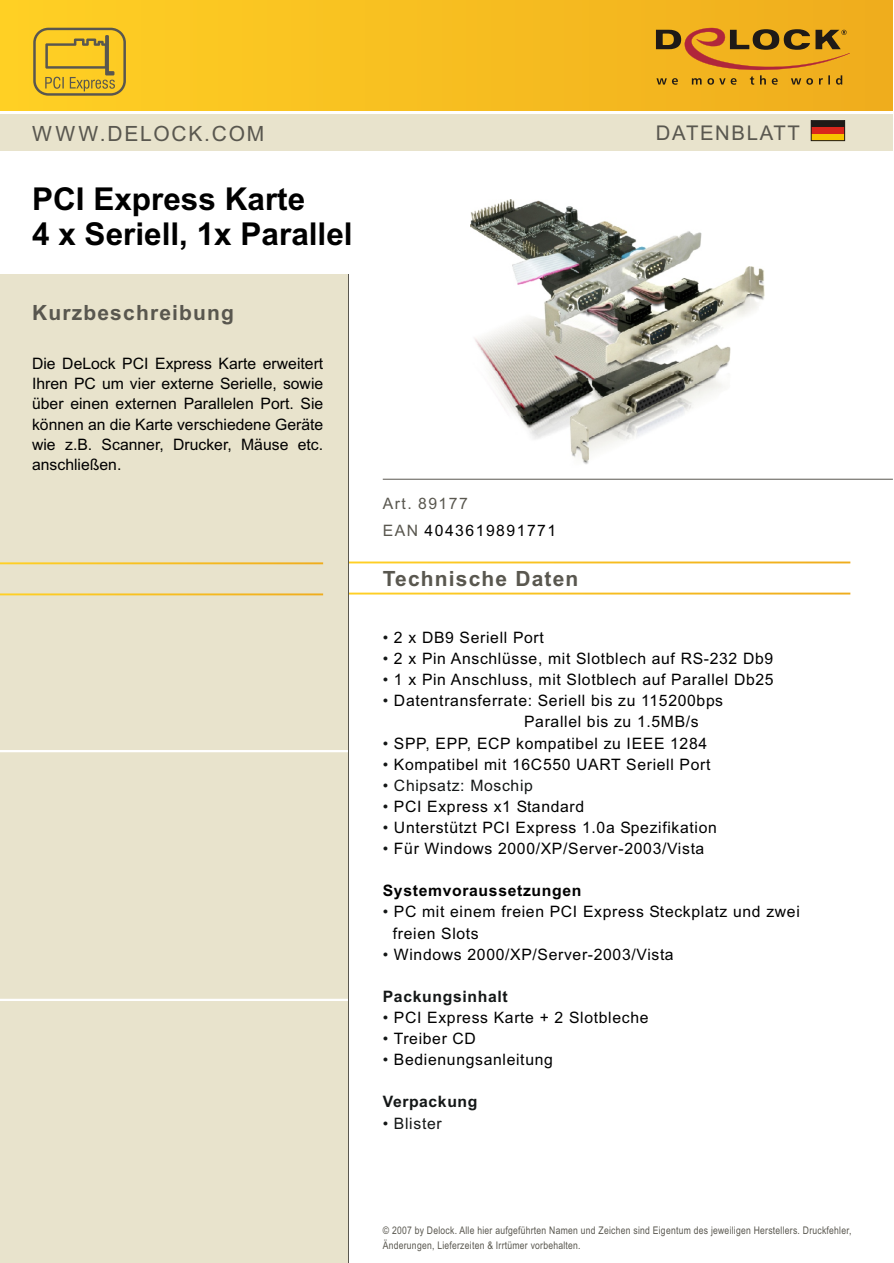
<style>
.page{position:relative;width:894px;height:1263px;background:#fff}
.page>*{position:absolute;margin:0;border:0;box-sizing:border-box;transform-origin:0 0}
.t1{font:700 31.5px/35.2px "Arial";color:#000}
.t2{font:700 21px "Arial";letter-spacing:.055em;color:#59574f}
.t3{font:21px "Arial";letter-spacing:.085em;color:#59574f}
.t4{font:20.25px "Arial";letter-spacing:.085em;color:#59574f}
.t5{font:15.75px/20.2px "Arial";letter-spacing:.04em;color:#000;text-align:justify}
.t6{font:15.75px/26.2px "Arial";letter-spacing:.095em;color:#000}
.t7{font:15.75px "Arial";letter-spacing:.04em;color:#141717}
.t8{font:700 15.75px "Arial";letter-spacing:.04em;color:#141717}
.t9{font:700 15.75px "Arial";letter-spacing:.04em;color:#000}
.t10{font:10.5px/14.7px "Arial Narrow";letter-spacing:.025em;color:#59574f}
.s1{color:#59574f}
.s2{color:#141717}
</style>
<div class="page">
<svg style="left:349px;top:562px;width:501px;height:33px"></svg>
<div style="left:0;top:275px;width:349px;height:988px;background:#e8e3cc"></div>
<hr style="left:383px;top:479px;width:510px;height:1px;background:#59574f">
<hr style="left:0;top:750px;width:349px;height:2px;background:#fff">
<hr style="left:0;top:999px;width:349px;height:2px;background:#fff">
<svg style="left:0;top:562px;width:323px;height:33px"></svg>
<div style="left:0;top:0;width:893px;height:110px;background:linear-gradient(to right,#ffd024,#efac1d)"></div>
<svg style="left:656px;top:27px;width:194px;height:58px;background:#c98c1f"></svg>
<div style="left:0;top:114px;width:893px;height:36px;background:#e8e3cc"></div>
<div style="left:811px;top:121px;width:34px;height:6px;background:#1f1a17"></div>
<div style="left:811px;top:127px;width:34px;height:7px;background:#d9261c"></div>
<div style="left:811px;top:134px;width:34px;height:7px;background:#f7c200"></div>
<div style="left:811px;top:120px;width:34px;height:21px;border:1px solid #1f1a17"></div>
<hr style="left:348px;top:275px;width:1px;height:988px;background:#59574f">
<svg style="left:33px;top:28px;width:93px;height:68px;background:#d5b02d"></svg>
<img style="left:489px;top:371px;width:234px;height:93px">
<img style="left:552px;top:266px;width:213px;height:119px">
<img style="left:477px;top:233px;width:268px;height:138px">
<img style="left:470px;top:199px;width:231px;height:144px">
<h2 class="t3" style="left:32px;top:126px;width:234px">WWW.DELOCK.COM</h2>
<p class="t4" style="left:656px;top:125px;width:146px">DATENBLATT</p>
<h1 class="t1" style="left:32px;top:185px;width:322px">PCI Express Karte<br>4 x Seriell, 1x Parallel</h1>
<h2 class="t2" style="left:32px;top:305px;width:203px">Kurzbeschreibung</h2>
<p class="t5" style="left:32px;top:355px;width:293px">Die DeLock PCI Express Karte erweitert Ihren PC um vier externe Serielle, sowie über einen externen Parallelen Port. Sie können an die Karte verschiedene Geräte wie z.B. Scanner, Drucker, Mäuse etc. anschließen.</p>
<p class="t6" style="left:383px;top:492px;width:175px"><span class="s1">Art. 89177<br>EAN</span> 4043619891771</p>
<h2 class="t2" style="left:383px;top:571px;width:197px">Technische Daten</h2>
<p class="t5" style="left:383px;top:629px;width:163px"><span class="s2">•</span> 2 x DB9 Seriell Port</p>
<p class="t5" style="left:383px;top:650px;width:392px"><span class="s2">•</span> 2 x Pin Anschlüsse, mit Slotblech auf RS-232 Db9</p>
<p class="t5" style="left:383px;top:671px;width:392px"><span class="s2">•</span> 1 x Pin Anschluss, mit Slotblech auf Parallel Db25</p>
<p class="t5" style="left:383px;top:692px;width:342px"><span class="s2">•</span> Datentransferrate: Seriell bis zu 115200bps</p>
<p class="t5" style="left:383px;top:734px;width:326px"><span class="s2">•</span> SPP, EPP, ECP kompatibel zu IEEE 1284</p>
<p class="t5" style="left:383px;top:755px;width:329px"><span class="s2">•</span> Kompatibel mit 16C550 UART Seriell Port</p>
<p class="t7" style="left:383px;top:779px;width:152px">• Chipsatz: Moschip</p>
<p class="t5" style="left:383px;top:798px;width:203px"><span class="s2">•</span> PCI Express x1 Standard</p>
<p class="t5" style="left:383px;top:819px;width:336px"><span class="s2">•</span> Unterstützt PCI Express 1.0a Spezifikation</p>
<p class="t5" style="left:383px;top:840px;width:323px"><span class="s2">•</span> Für Windows 2000/XP/Server-2003/Vista</p>
<p class="t5" style="left:524px;top:713px;width:176px">Parallel bis zu 1.5MB/s</p>
<p class="t9" style="left:383px;top:885px;width:200px">Systemvoraussetzungen</p>
<p class="t5" style="left:393px;top:924px;width:87px">freien Slots</p>
<p class="t5" style="left:383px;top:903px;width:419px"><span class="s2">•</span> PC mit einem freien PCI Express Steckplatz und zwei</p>
<p class="t5" style="left:383px;top:945px;width:292px"><span class="s2">•</span> Windows 2000/XP/Server-2003/Vista</p>
<p class="t8" style="left:383px;top:990px;width:126px">Packungsinhalt</p>
<p class="t5" style="left:383px;top:1009px;width:267px"><span class="s2">•</span> PCI Express Karte + 2 Slotbleche</p>
<p class="t5" style="left:383px;top:1030px;width:95px"><span class="s2">•</span> Treiber CD</p>
<p class="t5" style="left:383px;top:1051px;width:172px"><span class="s2">•</span> Bedienungsanleitung</p>
<p class="t8" style="left:383px;top:1096px;width:96px">Verpackung</p>
<p class="t7" style="left:383px;top:1117px;width:60px">• Blister</p>
<p class="t10" style="left:383px;top:1224px;width:470px">© 2007 by Delock. Alle hier aufgeführten Namen und Zeichen sind Eigentum des jeweiligen Herstellers. Druckfehler,<br>Änderungen, Lieferzeiten &amp; Irrtümer vorbehalten.</p>
</div>
